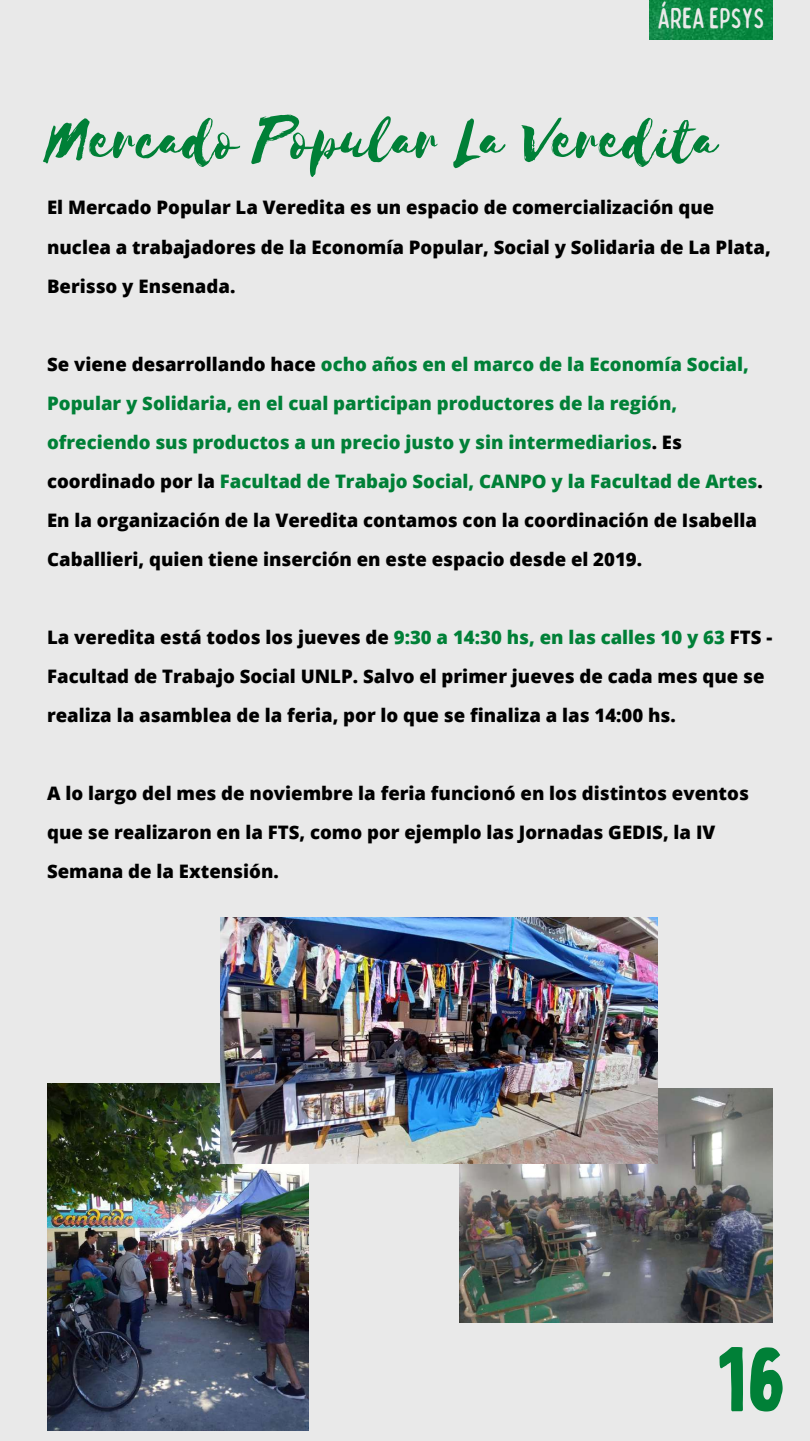
<style>
.page{position:relative;width:810px;height:1441px;background:#fff}
.page>*{position:absolute;margin:0;border:0;box-sizing:border-box;transform-origin:0 0}
.t1{font:90px "Bobby Jones";color:#008037}
.t2{font:69.3px "Selima";color:#008037}
.t3{font:condensed 29.1px "Bobby Jones Soft";color:#e9e9e9}
.t4{font:800 18.6px/39px "Open Sans";color:#000}
.t5{font:800 18.6px/39px "Open Sans";color:#008037}
.s1{color:#000}
.s2{color:#008037}
</style>
<div class="page">
<div style="left:0;top:0;width:810px;height:1440px;background:#e9e9e9"></div>
<img style="left:649px;top:0;width:123px;height:40px">
<img style="left:47px;top:1083px;width:261px;height:347px">
<img style="left:459px;top:1087px;width:314px;height:235px">
<img style="left:220px;top:917px;width:437px;height:246px">
<h3 class="t3" style="left:658px;top:-1px;width:109px">ÁREA EPSYS</h3>
<h2 class="t2" style="left:47px;top:102px;width:672px">Mercado Popular La Veredita</h2>
<p class="t4" style="left:47px;top:188px;width:725px">El Mercado Popular La Veredita es un espacio de comercialización que nuclea a trabajadores de la Economía Popular, Social y Solidaria de La Plata,<br>Berisso y Ensenada.</p>
<p class="t5" style="left:47px;top:344px;width:717px"><span class="s1">Se viene desarrollando hace</span> ocho años en el marco de la Economía Social, Popular y Solidaria, en el cual participan productores de la región, ofreciendo sus productos a un precio justo y sin intermediarios<span class="s1">. Es coordinado por la</span> Facultad de Trabajo Social, CANPO y la Facultad de Artes<span class="s1">.<br>En la organización de la Veredita contamos con la coordinación de Isabella Caballieri, quien tiene inserción en este espacio desde el 2019.</span></p>
<p class="t4" style="left:47px;top:617px;width:727px">La veredita está todos los jueves de <span class="s2">9:30 a 14:30 hs, en las calles 10 y 63</span> FTS -<br>Facultad de Trabajo Social UNLP. Salvo el primer jueves de cada mes que se realiza la asamblea de la feria, por lo que se finaliza a las 14:00 hs.</p>
<p class="t4" style="left:47px;top:773px;width:703px">A lo largo del mes de noviembre la feria funcionó en los distintos eventos que se realizaron en la FTS, como por ejemplo las Jornadas GEDIS, la IV<br>Semana de la Extensión.</p>
<h1 class="t1" style="left:716px;top:1322px;width:72px">16</h1>
</div>
